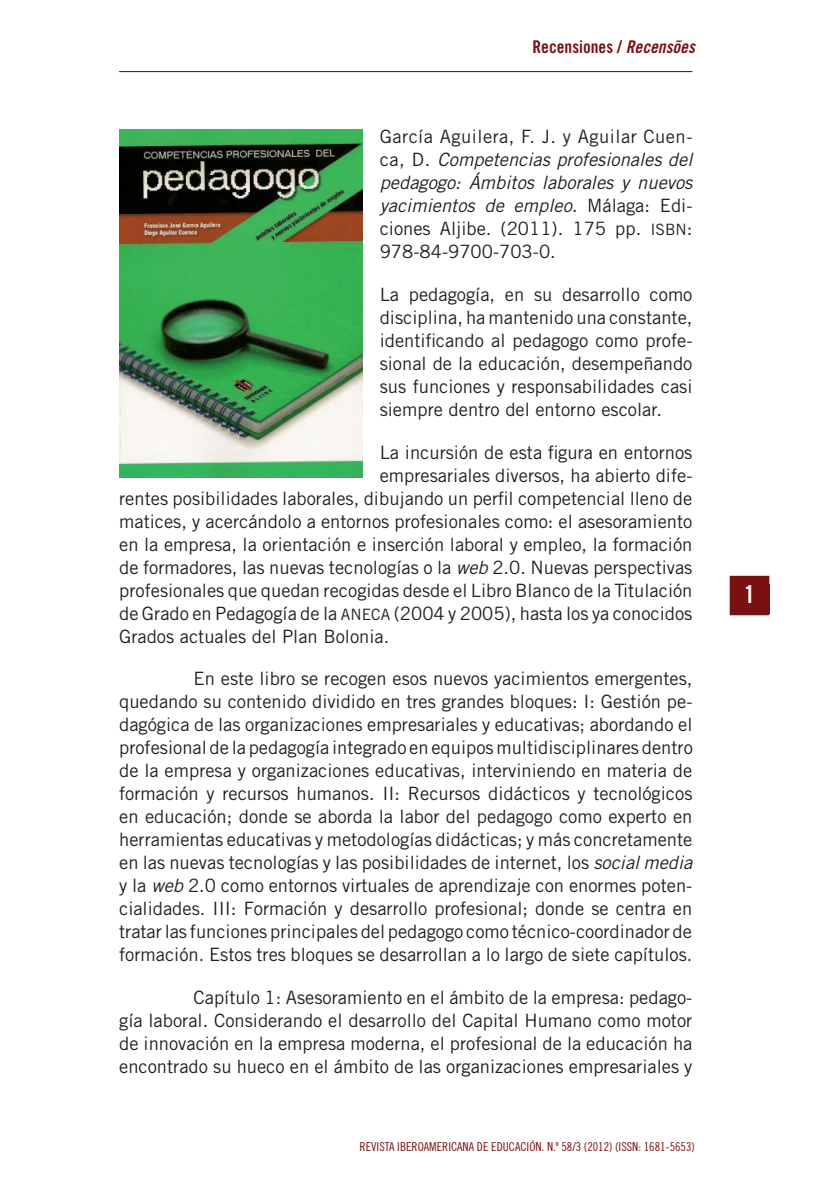
<style>
.page{position:relative;width:819px;height:1191px;background:#fff}
.page>*{position:absolute;margin:0;border:0;box-sizing:border-box;transform-origin:0 0}
.t1{font:24.5px "Trade Gothic Bold Cond Twenty";color:#fff}
.t2{font:18.38px/22.9px "Trade Gothic";color:#231f20;text-align:justify}
.t3{font:17.5px "Trade Gothic Bold Cond Twenty";color:#791012}
.t4{font:12.25px "Trade Gothic Cond Eighteen";color:#791012}
.s1{font-family:"Trade Gothic Bold Cond Twenty Obl"}
.s2{font-style:italic}
.s3{font-family:"Trade Gothic SC850";font-size:15.58px}
.s4{font-family:"Trade Gothic SC850"}
.s5{font-family:"Trade Gothic";font-weight:700;font-size:19.25px}
</style>
<div class="page">
<div style="left:729px;top:576px;width:40px;height:39px;background:#791012"></div>
<hr style="left:119px;top:71px;width:573px;height:1px;background:#231f20">
<img style="left:119px;top:129px;width:243px;height:348px">
<p class="t3" style="left:532px;top:36px;width:164px">Recensiones / <span class="s1">Recensões</span></p>
<p class="t2" style="left:379px;top:125px;width:314px">García Aguilera, F. J. y Aguilar Cuen&shy;ca, D. <span class="s2">Competencias profesionales del pedagogo: Ámbitos laborales y nuevos yacimientos de empleo.</span> Málaga: Edi&shy;ciones Aljibe. (2011). 175 pp. <span class="s3">ISBN</span><span class="s4">:<br></span>978-84-9700-703-0.</p>
<p class="t2" style="left:379px;top:283px;width:314px">La pedagogía, en su desarrollo como disciplina, ha mantenido una constante, identificando al pedagogo como profe&shy;sional de la educación, desempeñando sus funciones y responsabilidades casi siempre dentro del entorno escolar.</p>
<p class="t2" style="left:379px;top:440px;width:314px">La incursión de esta figura en entornos</p>
<p class="t2" style="left:379px;top:463px;width:314px">empresariales diversos, ha abierto dife-</p>
<p class="t2" style="left:119px;top:486px;width:574px">rentes posibilidades laborales, dibujando un perfil competencial lleno de</p>
<p class="t2" style="left:119px;top:509px;width:574px">matices, y acercándolo a entornos profesionales como: el asesoramiento</p>
<p class="t2" style="left:119px;top:532px;width:574px">en la empresa, la orientación e inserción laboral y empleo, la formación</p>
<p class="t2" style="left:119px;top:555px;width:574px">de formadores, las nuevas tecnologías o la <span class="s2">web</span> 2.0. Nuevas perspectivas</p>
<p class="t2" style="left:119px;top:578px;width:575px">profesionales que quedan recogidas desde el Libro Blanco de la Titulación</p>
<p class="t2" style="left:119px;top:601px;width:574px">de Grado en Pedagogía de la <span class="s3">ANECA</span> (2004 y 2005), hasta los ya conocidos</p>
<p class="t2" style="left:119px;top:624px;width:272px">Grados actuales del Plan Bolonia.</p>
<p class="t2" style="left:119px;top:667px;width:575px;text-indent:74px">En este libro se recogen esos nuevos yacimientos emergentes, quedando su contenido dividido en tres grandes bloques: I: Gestión pe&shy;dagógica de las organizaciones empresariales y educativas; abordando el profesional de la pedagogía integrado en equipos multidisciplinares dentro de la empresa y organizaciones educativas, interviniendo en materia de formación y recursos humanos. II: Recursos didácticos y tecnológicos en educación; donde se aborda la labor del pedagogo como experto en herramientas educativas y metodologías didácticas; y más concretamente en las nuevas tecnologías y las posibilidades de internet, los <span class="s2">social media </span>y la <span class="s2">web</span> 2.0 como entornos virtuales de aprendizaje con enormes poten&shy;cialidades. III: Formación y desarrollo profesional; donde se centra en tratar las funciones principales del pedagogo como técnico-coordinador de formación. Estos tres bloques se desarrollan a lo largo de siete capítulos.</p>
<p class="t2" style="left:119px;top:985px;width:574px;text-indent:74px">Capítulo 1: Asesoramiento en el ámbito de la empresa: pedago&shy;gía laboral. Considerando el desarrollo del Capital Humano como motor de innovación en la empresa moderna, el profesional de la educación ha encontrado su hueco en el ámbito de las organizaciones empresariales y</p>
<p class="t4" style="left:359px;top:1139px;width:337px">REVISTA IBEROAMERICANA DE EDUCACIÓN. N.º 58/3 (2012) (ISSN: 1681-5653)</p>
<h1 class="t1" style="left:744px;top:579px;width:14px">1<span class="s5">1</span></h1>
</div>
